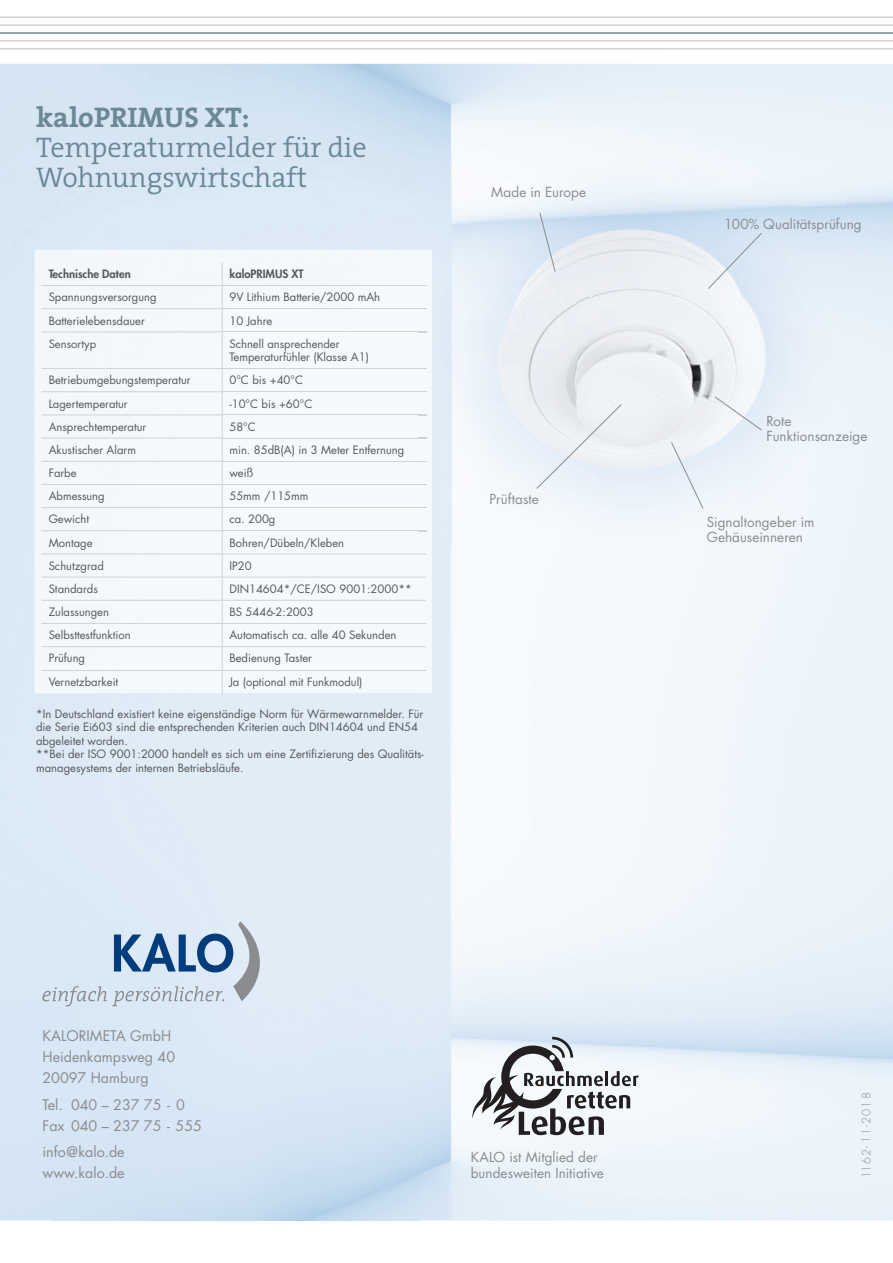
<style>
.page{position:relative;width:893px;height:1263px;background:#fff}
.page>*{position:absolute;margin:0;border:0;box-sizing:border-box;transform-origin:0 0}
.t1{font:300 28.5px/30px "The Serif";color:#6c8895}
.t2{font:700 28.5px "The Serif";color:#6c8895}
.t3{font:14.25px/21px "Futura LT";color:#8a8c8f}
.t4{font:13.5px/15px "Futura LT";letter-spacing:.005em;color:#8a8c8f}
.t5{font:11.25px/13.5px "Futura LT";color:#57585a}
.t6{font:800 11.25px "Futura LT";color:#57585a}
.t7{font:300 11.25px "Futura LT";letter-spacing:.1em;color:#8a8c8f}
</style>
<div class="page">
<div style="left:0;top:273px;width:51px;height:947px;background:#dbe9f6"></div>
<div style="left:35px;top:250px;width:397px;height:443px;background:#f4f9fc"></div>
<svg style="left:43px;top:921px;width:224px;height:85px"></svg>
<hr style="left:0;top:40px;width:893px;height:2px;background:#d1d2d4">
<hr style="left:0;top:48px;width:893px;height:2px;background:#d1d2d4">
<hr style="left:0;top:24px;width:893px;height:2px;background:#d1d2d4">
<hr style="left:0;top:16px;width:893px;height:2px;background:#d1d2d4">
<hr style="left:0;top:32px;width:893px;height:2px;background:#6c8895">
<hr style="left:41px;top:285px;width:181px;height:1px;background:#d1d2d4">
<hr style="left:222px;top:285px;width:204px;height:1px;background:#d1d2d4">
<hr style="left:41px;top:308px;width:181px;height:1px;background:#d1d2d4">
<hr style="left:222px;top:308px;width:204px;height:1px;background:#d1d2d4">
<svg style="left:222px;top:262px;width:1px;height:70px"></svg>
<hr style="left:41px;top:332px;width:181px;height:1px;background:#d1d2d4">
<hr style="left:222px;top:332px;width:204px;height:1px;background:#d1d2d4">
<hr style="left:222px;top:332px;width:1px;height:36px;background:#d1d2d4">
<hr style="left:41px;top:368px;width:181px;height:1px;background:#d1d2d4">
<hr style="left:222px;top:368px;width:204px;height:1px;background:#d1d2d4">
<hr style="left:41px;top:391px;width:181px;height:1px;background:#d1d2d4">
<hr style="left:222px;top:391px;width:204px;height:1px;background:#d1d2d4">
<hr style="left:41px;top:415px;width:181px;height:1px;background:#d1d2d4">
<hr style="left:222px;top:415px;width:204px;height:1px;background:#d1d2d4">
<hr style="left:41px;top:438px;width:181px;height:1px;background:#d1d2d4">
<hr style="left:222px;top:438px;width:204px;height:1px;background:#d1d2d4">
<hr style="left:41px;top:461px;width:181px;height:1px;background:#d1d2d4">
<hr style="left:222px;top:461px;width:204px;height:1px;background:#d1d2d4">
<hr style="left:41px;top:484px;width:181px;height:1px;background:#d1d2d4">
<hr style="left:222px;top:484px;width:204px;height:1px;background:#d1d2d4">
<hr style="left:41px;top:507px;width:181px;height:1px;background:#d1d2d4">
<hr style="left:222px;top:507px;width:204px;height:1px;background:#d1d2d4">
<hr style="left:41px;top:530px;width:181px;height:1px;background:#d1d2d4">
<hr style="left:222px;top:530px;width:204px;height:1px;background:#d1d2d4">
<hr style="left:41px;top:554px;width:181px;height:1px;background:#d1d2d4">
<hr style="left:222px;top:554px;width:204px;height:1px;background:#d1d2d4">
<hr style="left:41px;top:577px;width:181px;height:1px;background:#d1d2d4">
<hr style="left:222px;top:577px;width:204px;height:1px;background:#d1d2d4">
<hr style="left:41px;top:600px;width:181px;height:1px;background:#d1d2d4">
<hr style="left:222px;top:600px;width:204px;height:1px;background:#d1d2d4">
<hr style="left:41px;top:623px;width:181px;height:1px;background:#d1d2d4">
<hr style="left:222px;top:623px;width:204px;height:1px;background:#d1d2d4">
<hr style="left:41px;top:646px;width:181px;height:1px;background:#d1d2d4">
<hr style="left:222px;top:646px;width:204px;height:1px;background:#d1d2d4">
<svg style="left:222px;top:369px;width:1px;height:325px"></svg>
<hr style="left:41px;top:670px;width:181px;height:1px;background:#d1d2d4">
<hr style="left:222px;top:670px;width:204px;height:1px;background:#d1d2d4">
<svg style="left:472px;top:1037px;width:167px;height:98px"></svg>
<img style="left:418px;top:199px;width:53px;height:351px">
<div style="left:418px;top:250px;width:14px;height:300px;background:#f6f9fc"></div>
<img style="left:471px;top:189px;width:321px;height:321px">
<svg style="left:707px;top:232px;width:55px;height:58px"></svg>
<svg style="left:539px;top:212px;width:17px;height:60px"></svg>
<svg style="left:536px;top:403px;width:86px;height:86px"></svg>
<div style="left:671px;top:441px;width:33px;height:68px;background:#ebf1f8"></div>
<svg style="left:714px;top:396px;width:48px;height:35px"></svg>
<h1 class="t2" style="left:36px;top:94px;width:215px">kaloPRIMUS XT:</h1>
<h1 class="t1" style="left:36px;top:132px;width:332px">Temperaturmelder für die<br>Wohnungswirtschaft</h1>
<p class="t6" style="left:49px;top:267px;width:84px">Technische Daten</p>
<p class="t6" style="left:229px;top:267px;width:76px">kaloPRIMUS XT</p>
<p class="t5" style="left:49px;top:291px;width:110px">Spannungsversorgung</p>
<p class="t5" style="left:229px;top:291px;width:152px">9V Lithium Batterie/2000 mAh</p>
<p class="t5" style="left:49px;top:314px;width:98px">Batterielebensdauer</p>
<p class="t5" style="left:229px;top:314px;width:44px">10 Jahre</p>
<p class="t5" style="left:49px;top:337px;width:49px">Sensortyp</p>
<p class="t5" style="left:229px;top:337px;width:141px">Schnell ansprechender<br>Temperaturfühler (Klasse A1)</p>
<p class="t5" style="left:49px;top:374px;width:143px">Betriebumgebungstemperatur</p>
<p class="t5" style="left:229px;top:374px;width:75px">0°C bis +40°C</p>
<p class="t5" style="left:49px;top:397px;width:81px">Lagertemperatur</p>
<p class="t5" style="left:229px;top:397px;width:84px">-10°C bis +60°C</p>
<p class="t5" style="left:49px;top:420px;width:99px">Ansprechtemperatur</p>
<p class="t5" style="left:229px;top:420px;width:28px">58°C</p>
<p class="t5" style="left:49px;top:443px;width:89px">Akustischer Alarm</p>
<p class="t5" style="left:229px;top:443px;width:177px">min. 85dB(A) in 3 Meter Entfernung</p>
<p class="t5" style="left:49px;top:466px;width:29px">Farbe</p>
<p class="t5" style="left:229px;top:466px;width:25px">weiß</p>
<p class="t5" style="left:49px;top:490px;width:58px">Abmessung</p>
<p class="t5" style="left:229px;top:490px;width:81px">55mm /115mm</p>
<p class="t5" style="left:49px;top:513px;width:42px">Gewicht</p>
<p class="t5" style="left:229px;top:513px;width:48px">ca. 200g</p>
<p class="t5" style="left:49px;top:536px;width:45px">Montage</p>
<p class="t5" style="left:229px;top:536px;width:116px">Bohren/Dübeln/Kleben</p>
<p class="t5" style="left:49px;top:559px;width:57px">Schutzgrad</p>
<p class="t5" style="left:229px;top:559px;width:24px">IP20</p>
<p class="t5" style="left:49px;top:582px;width:51px">Standards</p>
<p class="t5" style="left:229px;top:582px;width:184px">DIN14604*/CE/ISO 9001:2000**</p>
<p class="t5" style="left:49px;top:605px;width:62px">Zulassungen</p>
<p class="t5" style="left:229px;top:605px;width:86px">BS 5446-2:2003</p>
<p class="t5" style="left:49px;top:628px;width:84px">Selbsttestfunktion</p>
<p class="t5" style="left:229px;top:628px;width:169px">Automatisch ca. alle 40 Sekunden</p>
<p class="t5" style="left:49px;top:652px;width:38px">Prüfung</p>
<p class="t5" style="left:229px;top:652px;width:84px">Bedienung Taster</p>
<p class="t5" style="left:49px;top:676px;width:71px">Vernetzbarkeit</p>
<p class="t5" style="left:229px;top:676px;width:135px">Ja (optional mit Funkmodul)</p>
<p class="t5" style="left:36px;top:707px;width:389px">*In Deutschland existiert keine eigenständige Norm für Wärmewarnmelder. Für die Serie Ei603 sind die entsprechenden Kriterien auch DIN14604 und EN54 abgeleitet worden.<br>**Bei der ISO 9001:2000 handelt es sich um eine Zertifizierung des Qualitäts&shy;managesystems der internen Betriebsläufe.</p>
<p class="t4" style="left:491px;top:184px;width:97px">Made in Europe</p>
<p class="t4" style="left:489px;top:491px;width:51px">Prüftaste</p>
<p class="t3" style="left:43px;top:1026px;width:134px">KALORIMETA GmbH<br>Heidenkampsweg 40<br>20097 Hamburg</p>
<p class="t3" style="left:43px;top:1094px;width:161px">Tel. 040 – 237 75 - 0<br>Fax 040 – 237 75 - 555</p>
<p class="t3" style="left:43px;top:1141px;width:84px">info@kalo.de www.kalo.de</p>
<p class="t4" style="left:471px;top:1149px;width:135px;line-height:16.2px">KALO ist Mitglied der bundesweiten Initiative</p>
<p class="t4" style="left:724px;top:217px;width:139px">100% Qualitätsprüfung</p>
<p class="t4" style="left:766px;top:414px;width:103px">Rote<br>Funktionsanzeige</p>
<p class="t4" style="left:707px;top:515px;width:109px">Signaltongeber im<br>Gehäuseinneren</p>
<p class="t7" style="left:859px;top:1178px;width:87px;rotate:-90deg">1162- 11-2018</p>
</div>
